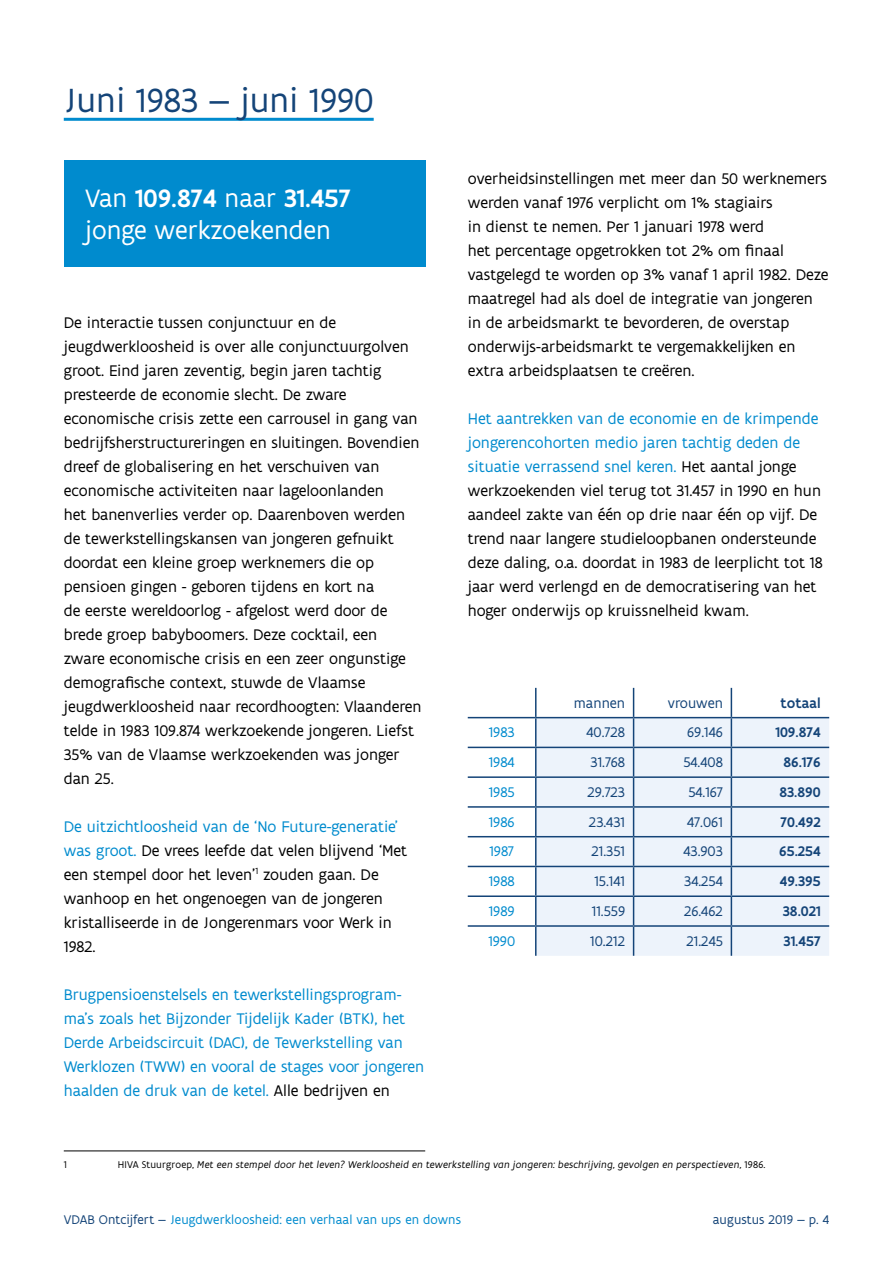
<style>
.page{position:relative;width:893px;height:1263px;background:#fff}
.page>*{position:absolute;margin:0;border:0;box-sizing:border-box;transform-origin:0 0}
.t1{font:36px "Flanders Art Sans";color:#144478}
.t2{font:27px/32.4px "Flanders Art Sans";color:#fff}
.t3{font:16.5px/24px "Flanders Art Sans";color:#000}
.t4{font:16.5px/24px "Flanders Art Sans";color:#008bce}
.t5{font:15px "Flanders Art Sans";color:#144478}
.t6{font:500 15px "Flanders Art Sans";color:#144478}
.t7{font:15px "Flanders Art Sans";color:#008bce}
.t8{font:13.5px "Flanders Art Sans";letter-spacing:.005em;color:#008bce}
.t9{font:13.5px "Flanders Art Sans";letter-spacing:.005em;color:#144478}
.t10{font:italic 10.5px "Flanders Art Sans";letter-spacing:.015em;color:#000}
.t11{font:10.5px "Flanders Art Sans";color:#000}
.s1{font-weight:500}
.s2{color:#008bce}
.s3{color:#000}
.s4{font-style:normal}
.s5{color:#144478}
</style>
<div class="page">
<hr style="left:64px;top:118px;width:310px;height:3px;background:#008bce">
<hr style="left:64px;top:1150px;width:361px;height:1px;background:#000">
<svg style="left:468px;top:688px;width:361px;height:180px"></svg>
<div style="left:536px;top:718px;width:293px;height:238px;background:#edf3fb"></div>
<hr style="left:468px;top:717px;width:68px;height:1px;background:#144478">
<hr style="left:536px;top:717px;width:98px;height:1px;background:#144478">
<hr style="left:634px;top:717px;width:97px;height:1px;background:#144478">
<hr style="left:731px;top:717px;width:98px;height:1px;background:#144478">
<hr style="left:468px;top:747px;width:68px;height:1px;background:#144478">
<hr style="left:536px;top:747px;width:98px;height:1px;background:#144478">
<hr style="left:634px;top:747px;width:97px;height:1px;background:#144478">
<hr style="left:731px;top:747px;width:98px;height:1px;background:#144478">
<hr style="left:468px;top:776px;width:68px;height:2px;background:#144478">
<hr style="left:536px;top:776px;width:98px;height:2px;background:#144478">
<hr style="left:634px;top:776px;width:97px;height:2px;background:#144478">
<hr style="left:731px;top:776px;width:98px;height:2px;background:#144478">
<hr style="left:468px;top:806px;width:68px;height:2px;background:#144478">
<hr style="left:536px;top:806px;width:98px;height:2px;background:#144478">
<hr style="left:634px;top:806px;width:97px;height:2px;background:#144478">
<hr style="left:731px;top:806px;width:98px;height:2px;background:#144478">
<hr style="left:468px;top:836px;width:68px;height:1px;background:#144478">
<hr style="left:536px;top:836px;width:98px;height:1px;background:#144478">
<hr style="left:634px;top:836px;width:97px;height:1px;background:#144478">
<hr style="left:731px;top:836px;width:98px;height:1px;background:#144478">
<hr style="left:468px;top:866px;width:68px;height:1px;background:#144478">
<hr style="left:536px;top:866px;width:98px;height:1px;background:#144478">
<hr style="left:634px;top:866px;width:97px;height:1px;background:#144478">
<hr style="left:731px;top:866px;width:98px;height:1px;background:#144478">
<hr style="left:468px;top:895px;width:68px;height:2px;background:#144478">
<hr style="left:536px;top:895px;width:98px;height:2px;background:#144478">
<hr style="left:634px;top:895px;width:97px;height:2px;background:#144478">
<hr style="left:731px;top:895px;width:98px;height:2px;background:#144478">
<hr style="left:468px;top:925px;width:68px;height:2px;background:#144478">
<hr style="left:536px;top:925px;width:98px;height:2px;background:#144478">
<svg style="left:535px;top:688px;width:1px;height:268px"></svg>
<hr style="left:634px;top:925px;width:97px;height:2px;background:#144478">
<svg style="left:633px;top:688px;width:1px;height:268px"></svg>
<hr style="left:731px;top:925px;width:98px;height:2px;background:#144478">
<svg style="left:731px;top:688px;width:1px;height:268px"></svg>
<div style="left:64px;top:160px;width:361px;height:106px;background:#008bce"></div>
<h1 class="t1" style="left:64px;top:78px;width:311px">Juni 1983 — juni 1990</h1>
<h2 class="t2" style="left:85px;top:182px;width:267px">Van <span class="s1">109.874</span> naar <span class="s1">31.457 </span>jonge werkzoekenden</h2>
<p class="t3" style="left:64px;top:311px;width:359px">De interactie tussen conjunctuur en de jeugdwerkloosheid is over alle conjunctuurgolven groot. Eind jaren zeventig, begin jaren tachtig presteerde de economie slecht. De zware economische crisis zette een carrousel in gang van bedrijfsherstructureringen en sluitingen. Bovendien dreef de globalisering en het verschuiven van economische activiteiten naar lageloonlanden<br>het banenverlies verder op. Daarenboven werden de tewerkstellingskansen van jongeren gefnuikt doordat een kleine groep werknemers die op pensioen gingen - geboren tijdens en kort na<br>de eerste wereldoorlog - afgelost werd door de brede groep babyboomers. Deze cocktail, een zware economische crisis en een zeer ongunstige demografische context, stuwde de Vlaamse jeugdwerkloosheid naar recordhoogten: Vlaanderen telde in 1983 109.874 werkzoekende jongeren. Liefst 35% van de Vlaamse werkzoekenden was jonger dan 25.</p>
<p class="t3" style="left:64px;top:815px;width:345px"><span class="s2">De uitzichtloosheid van de ‘No Future-generatie’ was groot.</span> De vrees leefde dat velen blijvend ‘Met een stempel door het leven’<sup>1</sup> zouden gaan. De wanhoop en het ongenoegen van de jongeren kristalliseerde in de Jongerenmars voor Werk in 1982.</p>
<p class="t4" style="left:64px;top:983px;width:362px">Brugpensioenstelsels en tewerkstellingsprogram&shy;ma’s zoals het Bijzonder Tijdelijk Kader (BTK), het Derde Arbeidscircuit (DAC), de Tewerkstelling van Werklozen (TWW) en vooral de stages voor jongeren haalden de druk van de ketel. <span class="s3">Alle bedrijven en</span></p>
<p class="t3" style="left:468px;top:167px;width:362px">overheidsinstellingen met meer dan 50 werknemers werden vanaf 1976 verplicht om 1% stagiairs<br>in dienst te nemen. Per 1 januari 1978 werd<br>het percentage opgetrokken tot 2% om finaal vastgelegd te worden op 3% vanaf 1 april 1982. Deze maatregel had als doel de integratie van jongeren in de arbeidsmarkt te bevorderen, de overstap onderwijs-arbeidsmarkt te vergemakkelijken en extra arbeidsplaatsen te creëren.</p>
<p class="t3" style="left:468px;top:407px;width:357px"><span class="s2">Het aantrekken van de economie en de krimpende jongerencohorten medio jaren tachtig deden de situatie verrassend snel keren.</span> Het aantal jonge werkzoekenden viel terug tot 31.457 in 1990 en hun aandeel zakte van één op drie naar één op vijf. De trend naar langere studieloopbanen ondersteunde deze daling, o.a. doordat in 1983 de leerplicht tot 18 jaar werd verlengd en de democratisering van het hoger onderwijs op kruissnelheid kwam.</p>
<p class="t5" style="left:574px;top:693px;width:53px">mannen</p>
<p class="t5" style="left:668px;top:693px;width:57px">vrouwen</p>
<p class="t6" style="left:780px;top:693px;width:42px">totaal</p>
<p class="t7" style="left:489px;top:723px;width:27px">1983</p>
<p class="t5" style="left:586px;top:723px;width:40px">40.728</p>
<p class="t5" style="left:687px;top:723px;width:37px">69.146</p>
<p class="t6" style="left:775px;top:723px;width:47px">109.874</p>
<p class="t7" style="left:489px;top:753px;width:27px">1984</p>
<p class="t5" style="left:591px;top:753px;width:36px">31.768</p>
<p class="t5" style="left:683px;top:753px;width:41px">54.408</p>
<p class="t6" style="left:783px;top:753px;width:39px">86.176</p>
<p class="t7" style="left:489px;top:783px;width:27px">1985</p>
<p class="t5" style="left:587px;top:783px;width:39px">29.723</p>
<p class="t5" style="left:688px;top:783px;width:36px">54.167</p>
<p class="t6" style="left:779px;top:783px;width:43px">83.890</p>
<p class="t7" style="left:489px;top:812px;width:27px">1986</p>
<p class="t5" style="left:589px;top:812px;width:38px">23.431</p>
<p class="t5" style="left:687px;top:812px;width:37px">47.061</p>
<p class="t6" style="left:780px;top:812px;width:42px">70.492</p>
<p class="t7" style="left:489px;top:842px;width:26px">1987</p>
<p class="t5" style="left:592px;top:842px;width:35px">21.351</p>
<p class="t5" style="left:683px;top:842px;width:41px">43.903</p>
<p class="t6" style="left:779px;top:842px;width:43px">65.254</p>
<p class="t7" style="left:489px;top:872px;width:28px">1988</p>
<p class="t5" style="left:594px;top:872px;width:32px">15.141</p>
<p class="t5" style="left:684px;top:872px;width:40px">34.254</p>
<p class="t6" style="left:780px;top:872px;width:42px">49.395</p>
<p class="t7" style="left:489px;top:902px;width:27px">1989</p>
<p class="t5" style="left:592px;top:902px;width:35px">11.559</p>
<p class="t5" style="left:684px;top:902px;width:40px">26.462</p>
<p class="t6" style="left:783px;top:902px;width:39px">38.021</p>
<p class="t7" style="left:488px;top:931px;width:28px">1990</p>
<p class="t5" style="left:590px;top:931px;width:36px">10.212</p>
<p class="t5" style="left:686px;top:931px;width:38px">21.245</p>
<p class="t6" style="left:784px;top:931px;width:39px">31.457</p>
<p class="t11" style="left:64px;top:1158px;width:5px">1</p>
<p class="t10" style="left:118px;top:1158px;width:649px"><span class="s4">HIVA Stuurgroep,</span> Met een stempel door het leven? Werkloosheid en tewerkstelling van jongeren: beschrijving, gevolgen en perspectieven, <span class="s4">1986.</span></p>
<p class="t8" style="left:64px;top:1211px;width:399px"><span class="s5">VDAB Ontcijfert —</span> Jeugdwerkloosheid: een verhaal van ups en downs</p>
<p class="t9" style="left:713px;top:1211px;width:118px">augustus 2019 — p. 4</p>
</div>
